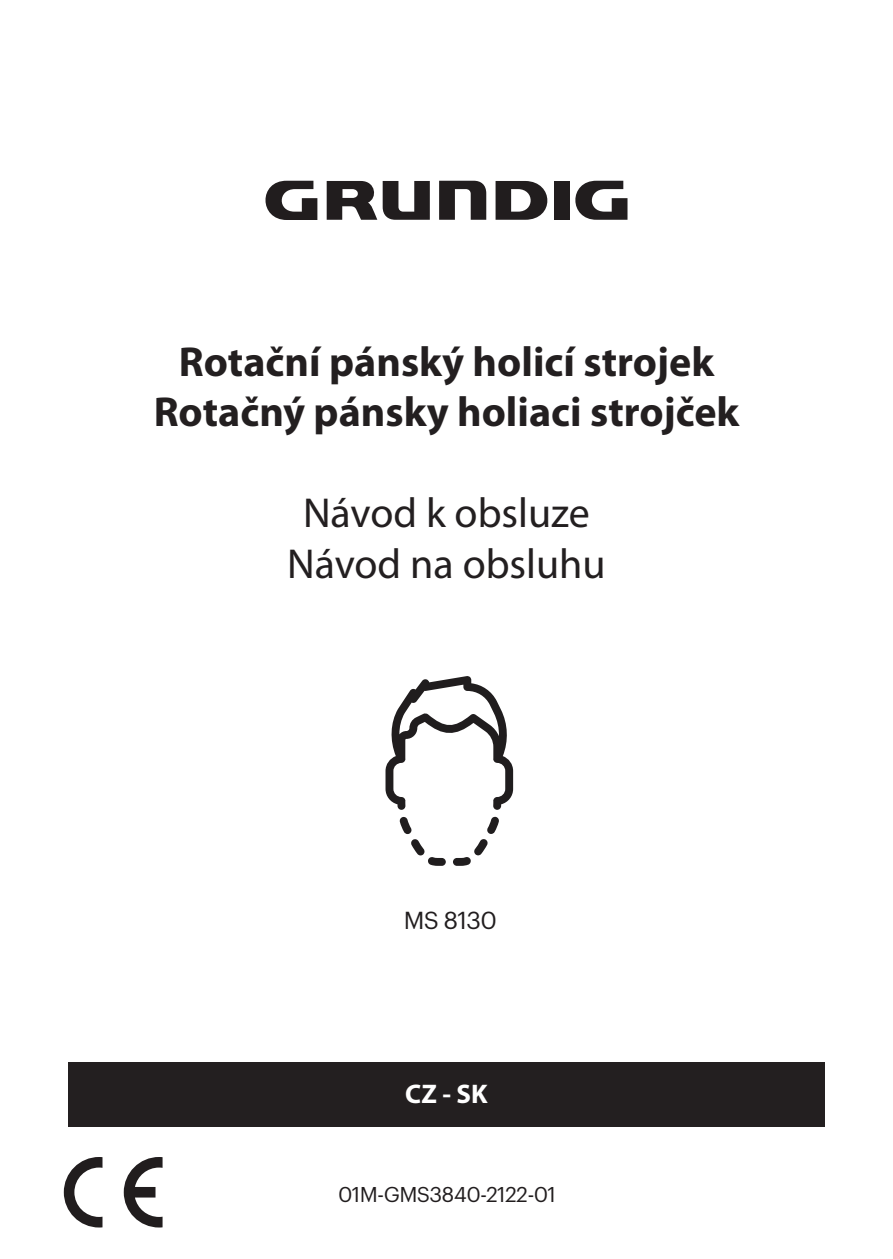
<style>
.page{position:relative;width:893px;height:1259px;background:#fff}
.page>*{position:absolute;margin:0;border:0;box-sizing:border-box;transform-origin:0 0}
.Základný_text_8{font:700 42px "Myriad Pro";color:#231f20}
.Základný_text_8-2{font:42px "Myriad Pro";color:#231f20}
.Základný_text{font:700 27px "Myriad Pro";color:#fff}
.t1{font:24px "Grundig Basics";color:#211d1e}
.t2{font:21px "Grundig Basics";color:#211d1e}
</style>
<div class="page">
<svg style="left:64px;top:1157px;width:38px;height:70px"></svg>
<svg style="left:124px;top:1157px;width:39px;height:70px"></svg>
<svg style="left:439px;top:181px;width:47px;height:39px"></svg>
<svg style="left:265px;top:180px;width:52px;height:40px"></svg>
<div style="left:554px;top:181px;width:16px;height:39px;background:#211d1e"></div>
<svg style="left:575px;top:180px;width:52px;height:40px"></svg>
<svg style="left:327px;top:181px;width:103px;height:39px"></svg>
<svg style="left:496px;top:181px;width:52px;height:39px"></svg>
<svg style="left:399px;top:817px;width:47px;height:49px"></svg>
<svg style="left:453px;top:816px;width:46px;height:50px"></svg>
<svg style="left:385px;top:676px;width:128px;height:134px"></svg>
<div style="left:68px;top:1062px;width:757px;height:65px;background:#231f20"></div>
<p class="Základný_text_8" style="left:179px;top:334px;width:537px">Rotační pánský holicí strojek</p>
<p class="Základný_text_8" style="left:154px;top:385px;width:587px">Rotačný pánsky holiaci strojček</p>
<p class="Základný_text_8-2" style="left:303px;top:487px;width:288px">Návod k obsluze</p>
<p class="Základný_text_8-2" style="left:287px;top:538px;width:320px">Návod na obsluhu</p>
<p class="t1" style="left:404px;top:902px;width:94px">MS 8130</p>
<p class="Základný_text" style="left:405px;top:1076px;width:84px">CZ - SK</p>
<p class="t2" style="left:338px;top:1178px;width:219px">01M-GMS3840-2122-01</p>
</div>
